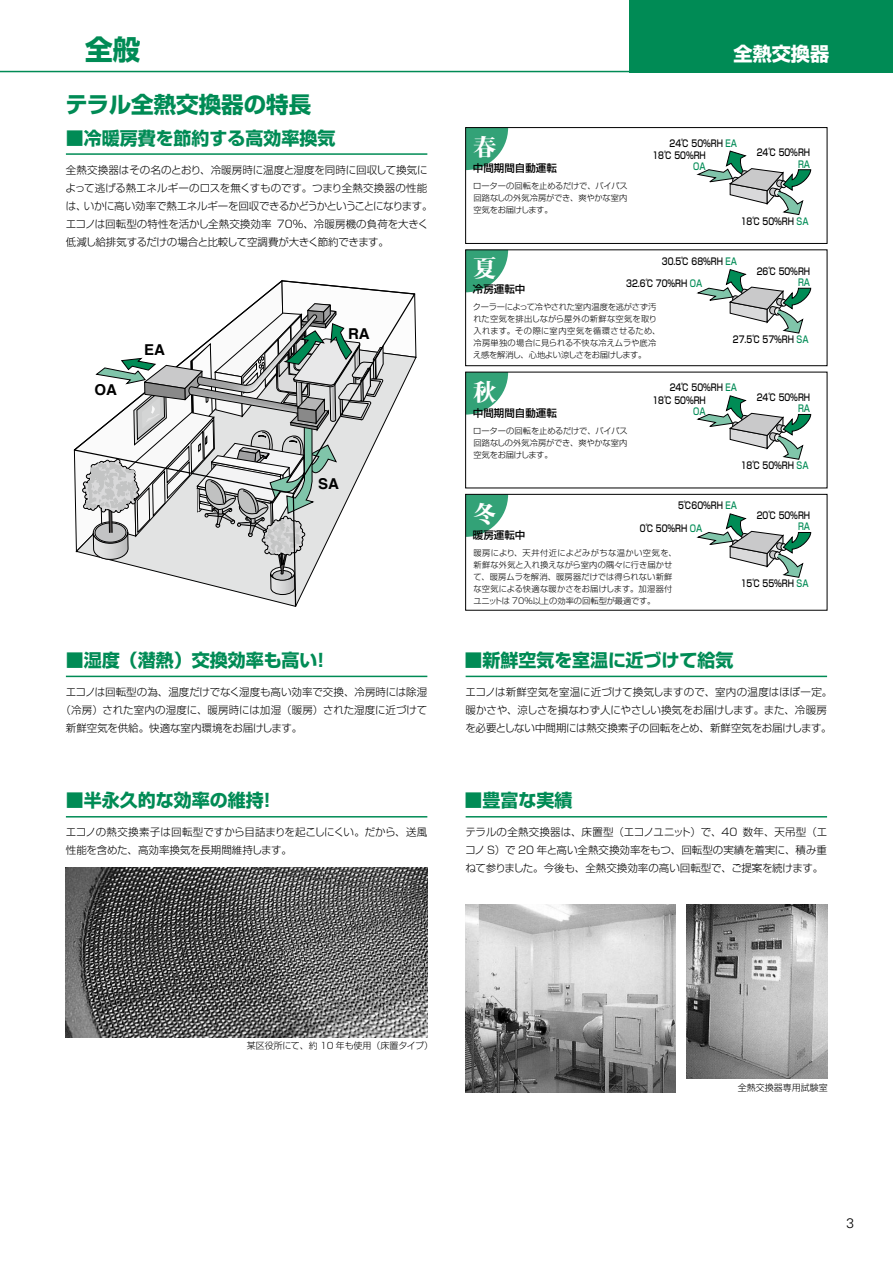
<style>
.page{position:relative;width:893px;height:1263px;background:#fff}
.page>*{position:absolute;margin:0;border:0;box-sizing:border-box;transform-origin:0 0}
.t1{font:700 27.6px "Shin Go Pro";color:#008b55}
.t2{font:24px "Midashi Min Pro MA31";color:#fff}
.t3{font:700 22.5px "Shin Go Pro";color:#008b55}
.t4{font:700 19.2px "Shin Go Pro";color:#fff}
.t5{font:700 18px "Shin Go Pro";color:#008b55}
.t6{font:700 15px "Helvetica";color:#000}
.t7{font:300 13.8px "Univers";color:#000}
.t8{font:300 10.5px/18px "Shin Go Pro";letter-spacing:-.01em;color:#000}
.t9{font:500 10.5px "Shin Go Pro";color:#000}
.t10{font:500 9.6px/11.9px "Shin Go Pro";color:#000;scale:.8 1}
.t11{font:500 9.6px "Shin Go Pro";color:#008b55;scale:.8 1}
.t12{font:300 9px "Shin Go Pro";letter-spacing:-.02em;color:#000}
.t13{font:300 9px "Shin Go Pro";color:#000}
.t14{font:300 8.25px/12px "Shin Go Pro";color:#000;text-align:justify}
.s1{color:#008b55}
</style>
<div class="page">
<img style="left:66px;top:867px;width:361px;height:171px">
<hr style="left:66px;top:153px;width:361px;height:2px;background:#008b55">
<hr style="left:66px;top:676px;width:361px;height:1px;background:#008b55">
<hr style="left:466px;top:676px;width:361px;height:1px;background:#008b55">
<hr style="left:66px;top:816px;width:361px;height:1px;background:#008b55">
<hr style="left:466px;top:816px;width:361px;height:1px;background:#008b55">
<svg style="left:35px;top:70px;width:93px;height:484px"></svg>
<svg style="left:73px;top:280px;width:9px;height:215px"></svg>
<svg style="left:82px;top:280px;width:335px;height:758px"></svg>
<svg style="left:467px;top:129px;width:41px;height:41px"></svg>
<svg style="left:467px;top:496px;width:41px;height:41px"></svg>
<svg style="left:467px;top:252px;width:41px;height:40px"></svg>
<svg style="left:467px;top:374px;width:41px;height:41px"></svg>
<div style="left:465px;top:494px;width:362px;height:116px;border:1px solid #000"></div>
<div style="left:465px;top:127px;width:362px;height:117px;border:1px solid #000"></div>
<div style="left:465px;top:250px;width:362px;height:116px;border:1px solid #000"></div>
<svg style="left:697px;top:269px;width:114px;height:64px"></svg>
<svg style="left:697px;top:151px;width:114px;height:64px"></svg>
<svg style="left:697px;top:395px;width:114px;height:65px"></svg>
<svg style="left:697px;top:513px;width:114px;height:65px"></svg>
<img style="left:687px;top:904px;width:140px;height:175px">
<img style="left:466px;top:904px;width:209px;height:188px">
<div style="left:629px;top:0;width:264px;height:72px;background:#008b55"></div>
<hr style="left:0;top:71px;width:893px;height:1px;background:#008b55">
<h1 class="t1" style="left:85px;top:28px;width:57px">全般</h1>
<h3 class="t4" style="left:733px;top:39px;width:97px">全熱交換器</h3>
<h3 class="t3" style="left:65px;top:86px;width:247px">テラル全熱交換器の特長</h3>
<h3 class="t5" style="left:66px;top:123px;width:271px">■冷暖房費を節約する高効率換気</h3>
<p class="t8" style="left:66px;top:159px;width:369px">全熱交換器はその名のとおり、冷暖房時に温度と湿度を同時に回収して換気によって逃げる熱エネルギーのロスを無くすものです。つまり全熱交換器の性能は、いかに高い効率で熱エネルギーを回収できるかどうかということになります。エコノは回転型の特性を活かし全熱交換効率 70％、冷暖房機の負荷を大きく低減し給排気するだけの場合と比較して空調費が大きく節約できます。</p>
<h3 class="t6" style="left:95px;top:377px;width:24px">OA</h3>
<h3 class="t6" style="left:144px;top:338px;width:22px">EA</h3>
<h3 class="t6" style="left:348px;top:322px;width:23px">RA</h3>
<h3 class="t6" style="left:318px;top:471px;width:22px">SA</h3>
<h3 class="t5" style="left:66px;top:646px;width:266px">■湿度（潜熱）交換効率も高い！</h3>
<p class="t8" style="left:66px;top:682px;width:363px">エコノは回転型の為、温度だけでなく湿度も高い効率で交換、冷房時には除湿</p>
<p class="t8" style="left:61px;top:700px;width:368px">（冷房）された室内の湿度に、暖房時には加湿（暖房）された湿度に近づけて</p>
<p class="t8" style="left:66px;top:718px;width:238px">新鮮空気を供給。快適な室内環境をお届けします。</p>
<h3 class="t5" style="left:66px;top:786px;width:212px">■半永久的な効率の維持！</h3>
<p class="t8" style="left:66px;top:822px;width:363px">エコノの熱交換素子は回転型ですから目詰まりを起こしにくい。だから、送風性能を含めた、高効率換気を長期間維持します。</p>
<h2 class="t2" style="left:473px;top:128px;width:25px">春</h2>
<p class="t9" style="left:473px;top:159px;width:85px">中間期間自動運転</p>
<p class="t14" style="left:473px;top:179px;width:156px">ローターの回転を止めるだけで、バイパス回路なしの外気冷房ができ、爽やかな室内空気をお届けします。</p>
<p class="t10" style="left:652px;top:136px;width:107px;text-indent:17px">24℃ 50％RH <span class="s1">EA<br></span>18℃ 50％RH</p>
<p class="t11" style="left:693px;top:159px;width:17px">OA</p>
<p class="t10" style="left:757px;top:145px;width:68px">24℃ 50％RH</p>
<p class="t11" style="left:798px;top:156px;width:17px">RA</p>
<p class="t10" style="left:741px;top:214px;width:86px">18℃ 50％RH <span class="s1">SA</span></p>
<h2 class="t2" style="left:473px;top:250px;width:25px">夏</h2>
<p class="t9" style="left:473px;top:281px;width:75px">冷房運転中　　</p>
<p class="t10" style="left:662px;top:254px;width:96px">30.5℃ 68％RH <span class="s1">EA</span></p>
<p class="t10" style="left:626px;top:277px;width:97px">32.6℃ 70％RH <span class="s1">OA</span></p>
<p class="t10" style="left:757px;top:264px;width:68px">26℃ 50％RH</p>
<p class="t11" style="left:798px;top:275px;width:17px">RA</p>
<p class="t14" style="left:473px;top:300px;width:189px;text-align:left">クーラーによって冷やされた室内温度を逃がさず汚れた空気を排出しながら屋外の新鮮な空気を取り入れます。その際に室内空気を循環させるため、冷房単独の場合に見られる不快な冷えムラや底冷え感を解消し、心地よい涼しさをお届けします。</p>
<p class="t10" style="left:733px;top:332px;width:96px">27.5℃ 57％RH <span class="s1">SA</span></p>
<h2 class="t2" style="left:473px;top:373px;width:25px">秋</h2>
<p class="t9" style="left:473px;top:404px;width:85px">中間期間自動運転</p>
<p class="t14" style="left:473px;top:424px;width:156px">ローターの回転を止めるだけで、バイパス回路なしの外気冷房ができ、爽やかな室内空気をお届けします。</p>
<h2 class="t2" style="left:473px;top:495px;width:25px">冬</h2>
<p class="t9" style="left:473px;top:526px;width:75px">暖房運転中　　</p>
<p class="t10" style="left:670px;top:381px;width:86px">24℃ 50％RH <span class="s1">EA</span></p>
<p class="t10" style="left:652px;top:393px;width:68px">18℃ 50％RH</p>
<p class="t11" style="left:693px;top:404px;width:17px">OA</p>
<p class="t10" style="left:757px;top:390px;width:68px">24℃ 50％RH</p>
<p class="t11" style="left:798px;top:401px;width:17px">RA</p>
<p class="t10" style="left:741px;top:459px;width:86px">18℃ 50％RH <span class="s1">SA</span></p>
<p class="t10" style="left:678px;top:499px;width:75px">5℃60％RH <span class="s1">EA</span></p>
<p class="t10" style="left:640px;top:521px;width:80px">0℃ 50％RH <span class="s1">OA</span></p>
<p class="t10" style="left:757px;top:508px;width:68px">20℃ 50％RH</p>
<p class="t11" style="left:798px;top:519px;width:17px">RA</p>
<p class="t14" style="left:473px;top:546px;width:205px;text-align:left">暖房により、天井付近によどみがちな温かい空気を、新鮮な外気と入れ換えながら室内の隅々に行き届かせて、暖房ムラを解消、暖房器だけでは得られない新鮮な空気による快適な暖かさをお届けします。加湿器付ユニットは 70％以上の効率の回転型が最適です。</p>
<p class="t10" style="left:741px;top:577px;width:86px">15℃ 55％RH <span class="s1">SA</span></p>
<h3 class="t5" style="left:465px;top:646px;width:271px">■新鮮空気を室温に近づけて給気</h3>
<p class="t8" style="left:465px;top:682px;width:368px">エコノは新鮮空気を室温に近づけて換気しますので、室内の温度はほぼ一定。暖かさや、涼しさを損なわず人にやさしい換気をお届けします。また、冷暖房を必要としない中間期には熱交換素子の回転をとめ、新鮮空気をお届けします。</p>
<h3 class="t5" style="left:465px;top:786px;width:109px">■豊富な実績</h3>
<p class="t8" style="left:465px;top:822px;width:364px;text-align:justify">テラルの全熱交換器は、床置型（エコノユニット）で、40 数年、天吊型（エコノ S）で 20 年と高い全熱交換効率をもつ、回転型の実績を着実に、積み重ねて参りました。今後も、全熱交換効率の高い回転型で、ご提案を続けます。</p>
<p class="t12" style="left:247px;top:1038px;width:188px">某区役所にて、約 10 年も使用（床置タイプ）</p>
<p class="t13" style="left:738px;top:1080px;width:91px">全熱交換器専用試験室</p>
<h3 class="t7" style="left:847px;top:1215px;width:9px">3</h3>
</div>
